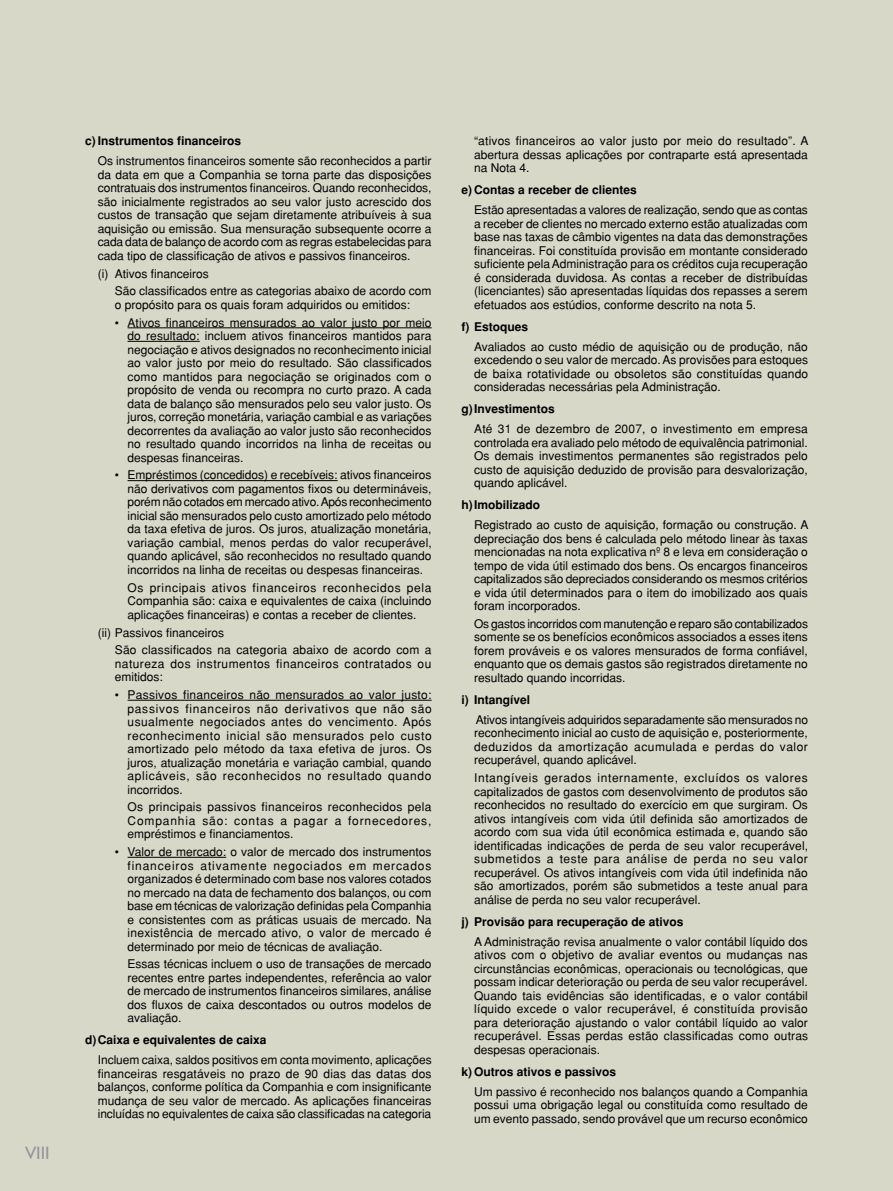
<style>
.page{position:relative;width:893px;height:1191px;background:#d8d8c9}
.page>*{position:absolute;margin:0;border:0;box-sizing:border-box;transform-origin:0 0}
.t1{font:18px "Humanist 521 BT";color:#939598}
.t2{font:12px/13.5px "Helvetica";color:#000;text-align:justify}
.t3{font:700 12px "Helvetica";color:#000}
.t4{font:12px/13.5px "Helvetica";letter-spacing:.035em;color:#000}
</style>
<div class="page">
<hr style="left:128px;top:327px;width:304px;height:1px;background:#000">
<hr style="left:128px;top:341px;width:72px;height:1px;background:#000">
<hr style="left:128px;top:480px;width:210px;height:1px;background:#000">
<hr style="left:128px;top:700px;width:304px;height:1px;background:#000">
<hr style="left:128px;top:857px;width:98px;height:1px;background:#000">
<h1 class="t1" style="left:26px;top:1141px;width:26px">VIII</h1>
<p class="t3" style="left:85px;top:134px;width:158px">c) I nstrumentos financeiros</p>
<p class="t2" style="left:98px;top:154px;width:335px">Os instrumentos financeiros somente são reconhecidos a partir da data em que a Companhia se torna parte das disposições contratuais dos instrumentos financeiros. Quando reconhecidos, são inicialmente registrados ao seu valor justo acrescido dos custos de transação que sejam diretamente atribuíveis à sua aquisição ou emissão. Sua mensuração subsequente ocorre a cada data de balanço de acordo com as regras estabelecidas para cada tipo de classificação de ativos e passivos financeiros.</p>
<p class="t2" style="left:115px;top:264px;width:318px;line-height:17.7px;text-indent:-17px">(i) Ativos financeiros<br>São classificados entre as categorias abaixo de acordo com</p>
<p class="t2" style="left:115px;top:298px;width:297px">o propósito para os quais foram adquiridos ou emitidos:</p>
<p class="t2" style="left:128px;top:315px;width:306px;text-indent:-13px">• Ativos financeiros mensurados ao valor justo por meio do resultado: incluem ativos financeiros mantidos para negociação e ativos designados no reconhecimento inicial ao valor justo por meio do resultado. São classificados como mantidos para negociação se originados com o propósito de venda ou recompra no curto prazo. A cada data de balanço são mensurados pelo seu valor justo. Os juros, correção monetária, variação cambial e as variações decorrentes da avaliação ao valor justo são reconhecidos no resultado quando incorridos na linha de receitas ou despesas financeiras.</p>
<p class="t2" style="left:128px;top:468px;width:306px;text-indent:-13px">• Empréstimos (concedidos) e recebíveis: ativos financeiros não derivativos com pagamentos fixos ou determináveis, porém não cotados em mercado ativo. Após reconhecimento inicial são mensurados pelo custo amortizado pelo método da taxa efetiva de juros. Os juros, atualização monetária, variação cambial, menos perdas do valor recuperável, quando aplicável, são reconhecidos no resultado quando incorridos na linha de receitas ou despesas financeiras.</p>
<p class="t2" style="left:128px;top:580px;width:305px">Os principais ativos financeiros reconhecidos pela Companhia são: caixa e equivalentes de caixa (incluindo aplicações financeiras) e contas a receber de clientes.</p>
<p class="t2" style="left:115px;top:623px;width:318px;line-height:17.7px;text-indent:-17px">(ii) Passivos financeiros<br>São classificados na categoria abaixo de acordo com a</p>
<p class="t4" style="left:115px;top:656px;width:318px">natureza dos instrumentos financeiros contratados ou emitidos:</p>
<p class="t2" style="left:128px;top:688px;width:306px;text-indent:-13px">• Passivos financeiros não mensurados ao valor justo: passivos financeiros não derivativos que não são usualmente negociados antes do vencimento. Após reconhecimento inicial são mensurados pelo custo amortizado pelo método da taxa efetiva de juros. Os juros, atualização monetária e variação cambial, quando aplicáveis, são reconhecidos no resultado quando incorridos.</p>
<p class="t2" style="left:128px;top:800px;width:305px">Os principais passivos financeiros reconhecidos pela Companhia são: contas a pagar a fornecedores, empréstimos e financiamentos.</p>
<p class="t2" style="left:128px;top:845px;width:306px;text-indent:-13px">• Valor de mercado: o valor de mercado dos instrumentos financeiros ativamente negociados em mercados organizados é determinado com base nos valores cotados no mercado na data de fechamento dos balanços, ou com base em técnicas de valorização definidas pela Companhia e consistentes com as práticas usuais de mercado. Na inexistência de mercado ativo, o valor de mercado é determinado por meio de técnicas de avaliação.</p>
<p class="t2" style="left:128px;top:957px;width:306px">Essas técnicas incluem o uso de transações de mercado recentes entre partes independentes, referência ao valor de mercado de instrumentos financeiros similares, análise dos fluxos de caixa descontados ou outros modelos de avaliação.</p>
<p class="t3" style="left:85px;top:1033px;width:183px">d) Caixa e equivalentes de caixa</p>
<p class="t2" style="left:98px;top:1053px;width:335px">Incluem caixa, saldos positivos em conta movimento, aplicações financeiras resgatáveis no prazo de 90 dias das datas dos balanços, conforme política da Companhia e com insignificante mudança de seu valor de mercado. As aplicações financeiras incluídas no equivalentes de caixa são classificadas na categoria</p>
<p class="t2" style="left:474px;top:134px;width:336px">“ativos financeiros ao valor justo por meio do resultado”. A abertura dessas aplicações por contraparte está apresentada na Nota 4.</p>
<p class="t3" style="left:461px;top:183px;width:177px">e) Contas a receber de clientes</p>
<p class="t2" style="left:474px;top:203px;width:335px">Estão apresentadas a valores de realização, sendo que as contas a receber de clientes no mercado externo estão atualizadas com base nas taxas de câmbio vigentes na data das demonstrações financeiras. Foi constituída provisão em montante considerado suficiente pela Administração para os créditos cuja recuperação é considerada duvidosa. As contas a receber de distribuídas (licenciantes) são apresentadas líquidas dos repasses a serem efetuados aos estúdios, conforme descrito na nota 5.</p>
<p class="t3" style="left:461px;top:320px;width:68px">f) Estoques</p>
<p class="t2" style="left:474px;top:340px;width:336px">Avaliados ao custo médio de aquisição ou de produção, não excedendo o seu valor de mercado. As provisões para estoques de baixa rotatividade ou obsoletos são constituídas quando consideradas necessárias pela Administração.</p>
<p class="t3" style="left:461px;top:402px;width:95px">g) I nvestimentos</p>
<p class="t2" style="left:474px;top:422px;width:335px">Até 31 de dezembro de 2007, o investimento em empresa controlada era avaliado pelo método de equivalência patrimonial.<br>Os demais investimentos permanentes são registrados pelo custo de aquisição deduzido de provisão para desvalorização, quando aplicável.</p>
<p class="t3" style="left:461px;top:498px;width:80px">h) I mobilizado</p>
<p class="t2" style="left:474px;top:518px;width:336px">Registrado ao custo de aquisição, formação ou construção. A depreciação dos bens é calculada pelo método linear às taxas mencionadas na nota explicativa nº 8 e leva em consideração o tempo de vida útil estimado dos bens. Os encargos financeiros capitalizados são depreciados considerando os mesmos critérios e vida útil determinados para o item do imobilizado aos quais foram incorporados.</p>
<p class="t2" style="left:474px;top:617px;width:335px">Os gastos incorridos com manutenção e reparo são contabilizados somente se os benefícios econômicos associados a esses itens forem prováveis e os valores mensurados de forma confiável, enquanto que os demais gastos são registrados diretamente no resultado quando incorridas.</p>
<p class="t3" style="left:461px;top:692px;width:70px">i) I ntangível</p>
<p class="t2" style="left:474px;top:712px;width:335px">Ativos intangíveis adquiridos separadamente são mensurados no reconhecimento inicial ao custo de aquisição e, posteriormente, deduzidos da amortização acumulada e perdas do valor recuperável, quando aplicável.</p>
<p class="t2" style="left:474px;top:771px;width:335px">Intangíveis gerados internamente, excluídos os valores capitalizados de gastos com desenvolvimento de produtos são reconhecidos no resultado do exercício em que surgiram. Os ativos intangíveis com vida útil definida são amortizados de acordo com sua vida útil econômica estimada e, quando são identificadas indicações de perda de seu valor recuperável, submetidos a teste para análise de perda no seu valor recuperável. Os ativos intangíveis com vida útil indefinida não são amortizados, porém são submetidos a teste anual para análise de perda no seu valor recuperável.</p>
<p class="t3" style="left:461px;top:914px;width:224px">j) Provisão para recuperação de ativos</p>
<p class="t2" style="left:474px;top:934px;width:336px">A Administração revisa anualmente o valor contábil líquido dos ativos com o objetivo de avaliar eventos ou mudanças nas circunstâncias econômicas, operacionais ou tecnológicas, que possam indicar deterioração ou perda de seu valor recuperável.<br>Quando tais evidências são identificadas, e o valor contábil líquido excede o valor recuperável, é constituída provisão para deterioração ajustando o valor contábil líquido ao valor recuperável. Essas perdas estão classificadas como outras despesas operacionais.</p>
<p class="t3" style="left:461px;top:1064px;width:156px">k) Outros ativos e passivos</p>
<p class="t2" style="left:474px;top:1084px;width:335px">Um passivo é reconhecido nos balanços quando a Companhia possui uma obrigação legal ou constituída como resultado de um evento passado, sendo provável que um recurso econômico</p>
</div>
